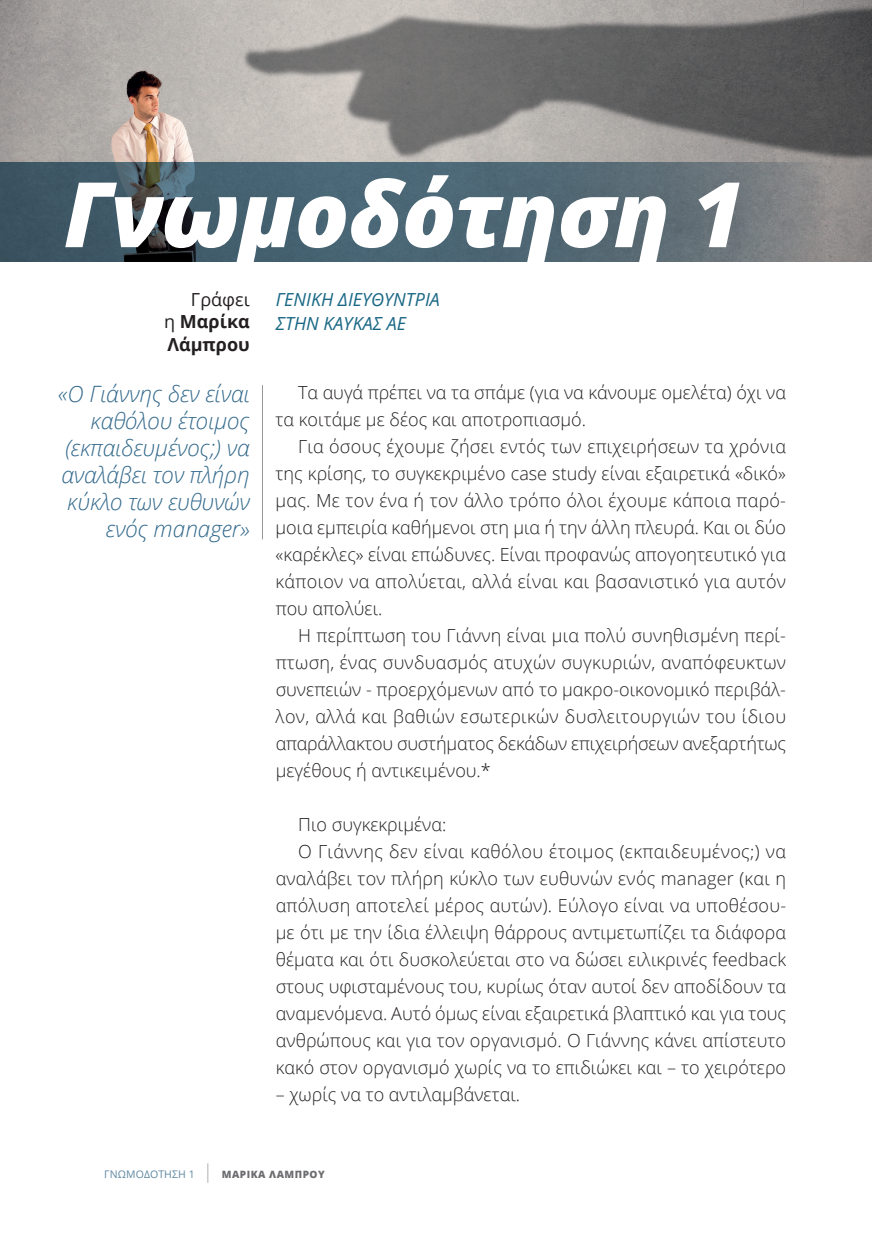
<style>
.page{position:relative;width:872px;height:1234px;background:#fff}
.page>*{position:absolute;margin:0;border:0;box-sizing:border-box;transform-origin:0 0}
.t1{font:italic 800 90.3px "Open Sans";letter-spacing:-.01em;color:#fff}
.t2{font:italic 300 22.5px/27px "Open Sans";color:#346a8c;text-align:right}
.t3{font:300 18px/27px "Open Sans";color:#231f20;text-align:justify}
.t4{font:300 18px "Open Sans";letter-spacing:.02em;color:#231f20}
.t5{font:italic 18px/24px "Open Sans";color:#1a6885}
.t6{font:700 18px/22.5px "Open Sans";color:#231f20;text-align:justify}
.t7{font:800 10.05px "Open Sans";letter-spacing:.05em;color:#6c6d70}
.s1{font-weight:400}
.s2{font-weight:400;font-size:10.5px;color:#5e88a1}
.s3{font-weight:300;font-size:19.05px;color:#a8a9ad}
</style>
<div class="page">
<img style="left:0;top:0;width:872px;height:261px">
<svg style="left:0;top:162px;width:825px;height:99px;background:#4f636e"></svg>
<hr style="left:262px;top:385px;width:1px;height:154px;background:#939598">
<h1 class="t1" style="left:64px;top:145px;width:682px">Γνωμοδότηση 1</h1>
<p class="t6" style="left:164px;top:287px;width:87px;text-indent:27px"><span class="s1">Γράφει η</span> Μαρίκα Λάμπρου</p>
<p class="t2" style="left:58px;top:380px;width:193px">«Ο Γιάννης δεν είναι καθόλου έτοιμος (εκπαιδευμένος;) να αναλάβει τον πλήρη κύκλο των ευθυνών ενός manager»</p>
<p class="t5" style="left:276px;top:287px;width:166px">ΓΕΝΙΚΉ ΔΙΕΥΘΎΝΤΡΙΑ<br>ΣΤΗΝ ΚΑΥΚΑΣ ΑΕ</p>
<p class="t3" style="left:276px;top:378px;width:512px;text-indent:22px">Τα αυγά πρέπει να τα σπάμε (για να κάνουμε ομελέτα) όχι να τα κοιτάμε με δέος και αποτροπιασμό.</p>
<p class="t3" style="left:275px;top:432px;width:512px;text-indent:23px">Για όσους έχουμε ζήσει εντός των επιχειρήσεων τα χρόνια της κρίσης, το συγκεκριμένο case study είναι εξαιρετικά «δικό» μας. Με τον ένα ή τον άλλο τρόπο όλοι έχουμε κάποια παρό&shy;μοια εμπειρία καθήμενοι στη μια ή την άλλη πλευρά. Και οι δύο «καρέκλες» είναι επώδυνες. Είναι προφανώς απογοητευτικό για κάποιον να απολύεται, αλλά είναι και βασανιστικό για αυτόν που απολύει.</p>
<p class="t3" style="left:276px;top:621px;width:512px;text-indent:23px">Η περίπτωση του Γιάννη είναι μια πολύ συνηθισμένη περί&shy;πτωση, ένας συνδυασμός ατυχών συγκυριών, αναπόφευκτων συνεπειών - προερχόμενων από το μακρο-οικονομικό περιβάλ&shy;λον, αλλά και βαθιών εσωτερικών δυσλειτουργιών του ίδιου απαράλλακτου συστήματος δεκάδων επιχειρήσεων ανεξαρτήτως μεγέθους ή αντικειμένου.*</p>
<p class="t3" style="left:298px;top:810px;width:150px">Πιο συγκεκριμένα:</p>
<p class="t4" style="left:298px;top:839px;width:489px">Ο Γιάννης δεν είναι καθόλου έτοιμος (εκπαιδευμένος;) να</p>
<p class="t3" style="left:276px;top:864px;width:512px">αναλάβει τον πλήρη κύκλο των ευθυνών ενός manager (και η</p>
<p class="t3" style="left:276px;top:891px;width:512px">απόλυση αποτελεί μέρος αυτών). Εύλογο είναι να υποθέσου-</p>
<p class="t3" style="left:276px;top:918px;width:512px">με ότι με την ίδια έλλειψη θάρρους αντιμετωπίζει τα διάφορα</p>
<p class="t3" style="left:276px;top:945px;width:512px">θέματα και ότι δυσκολεύεται στο να δώσει ειλικρινές feedback</p>
<p class="t3" style="left:276px;top:972px;width:512px">στους υφισταμένους του, κυρίως όταν αυτοί δεν αποδίδουν τα</p>
<p class="t3" style="left:276px;top:999px;width:512px">αναμενόμενα. Αυτό όμως είναι εξαιρετικά βλαπτικό και για τους</p>
<p class="t3" style="left:276px;top:1026px;width:512px">ανθρώπους και για τον οργανισμό. Ο Γιάννης κάνει απίστευτο</p>
<p class="t3" style="left:276px;top:1053px;width:512px">κακό στον οργανισμό χωρίς να το επιδιώκει και – το χειρότερο</p>
<p class="t3" style="left:276px;top:1080px;width:246px">– χωρίς να το αντιλαμβάνεται.</p>
<p class="t7" style="left:104px;top:1166px;width:222px"><span class="s2">ΓΝΩΜΟΔΌΤΗΣΗ 1</span> <span class="s3">|</span> ΜΑΡΙΚΑ ΛΑΜΠΡΟΥ</p>
</div>
